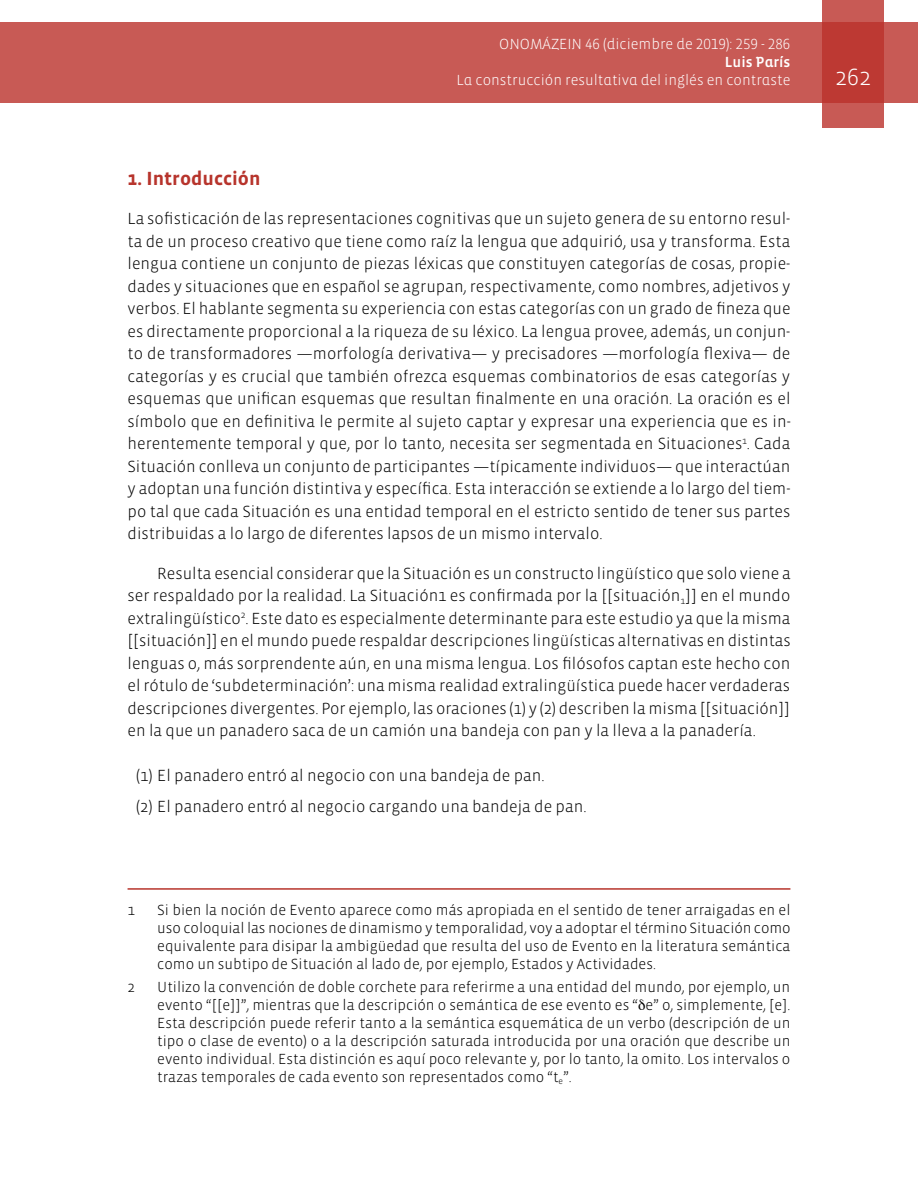
<style>
.page{position:relative;width:918px;height:1188px;background:#fff}
.page>*{position:absolute;margin:0;border:0;box-sizing:border-box;transform-origin:0 0}
.t1{font:300 24px "Vista Sans";color:#fff}
.t2{font:700 19.5px "Vista Sans";color:#b7342c}
.t3{font:300 16.5px/22.5px "Vista Sans";color:#000;text-align:justify}
.t4{font:300 15px/18px "Vista Sans";color:#000;text-align:justify}
.t5{font:300 15px "Vista Sans Alt";color:#fff}
.t6{font:15px "Vista Sans Alt Med";color:#fff}
</style>
<div class="page">
<div style="left:0;top:23px;width:918px;height:80px;background:#c85a55"></div>
<svg style="left:822px;top:0;width:62px;height:128px;background:#c1453f"></svg>
<hr style="left:128px;top:888px;width:662px;height:2px;background:#b7342c">
<p class="t5" style="left:499px;top:37px;width:293px">ONOMÁZEIN 46 (diciembre de 2019): 259 - 286</p>
<p class="t6" style="left:725px;top:55px;width:67px">Luis París</p>
<p class="t5" style="left:456px;top:73px;width:335px">La construcción resultativa del inglés en contraste</p>
<h1 class="t1" style="left:835px;top:65px;width:37px">262</h1>
<p class="t2" style="left:128px;top:168px;width:134px">1. Introducción</p>
<p class="t3" style="left:128px;top:208px;width:665px">La sofisticación de las representaciones cognitivas que un sujeto genera de su entorno resul&shy;ta de un proceso creativo que tiene como raíz la lengua que adquirió, usa y transforma. Esta lengua contiene un conjunto de piezas léxicas que constituyen categorías de cosas, propie&shy;dades y situaciones que en español se agrupan, respectivamente, como nombres, adjetivos y verbos. El hablante segmenta su experiencia con estas categorías con un grado de fineza que es directamente proporcional a la riqueza de su léxico. La lengua provee, además, un conjun&shy;to de transformadores —morfología derivativa— y precisadores —morfología flexiva— de categorías y es crucial que también ofrezca esquemas combinatorios de esas categorías y esquemas que unifican esquemas que resultan finalmente en una oración. La oración es el símbolo que en definitiva le permite al sujeto captar y expresar una experiencia que es in&shy;herentemente temporal y que, por lo tanto, necesita ser segmentada en Situaciones<sup>1</sup>. Cada Situación conlleva un conjunto de participantes —típicamente individuos— que interactúan y adoptan una función distintiva y específica. Esta interacción se extiende a lo largo del tiem&shy;po tal que cada Situación es una entidad temporal en el estricto sentido de tener sus partes distribuidas a lo largo de diferentes lapsos de un mismo intervalo.</p>
<p class="t3" style="left:128px;top:562px;width:665px;text-indent:30px">Resulta esencial considerar que la Situación es un constructo lingüístico que solo viene a ser respaldado por la realidad. La Situación1 es confirmada por la [[situación<sub>1</sub>]] en el mundo extralingüístico<sup>2</sup>. Este dato es especialmente determinante para este estudio ya que la misma [[situación]] en el mundo puede respaldar descripciones lingüísticas alternativas en distintas lenguas o, más sorprendente aún, en una misma lengua. Los filósofos captan este hecho con el rótulo de ‘subdeterminación’: una misma realidad extralingüística puede hacer verdaderas descripciones divergentes. Por ejemplo, las oraciones (1) y (2) describen la misma [[situación]] en la que un panadero saca de un camión una bandeja con pan y la lleva a la panadería.</p>
<p class="t3" style="left:136px;top:760px;width:452px;line-height:31px">(1) El panadero entró al negocio con una bandeja de pan.<br>(2) El panadero entró al negocio cargando una bandeja de pan.</p>
<p class="t4" style="left:128px;top:902px;width:9px">1</p>
<p class="t4" style="left:157px;top:902px;width:635px">Si bien la noción de Evento aparece como más apropiada en el sentido de tener arraigadas en el uso coloquial las nociones de dinamismo y temporalidad, voy a adoptar el término Situación como equivalente para disipar la ambigüedad que resulta del uso de Evento en la literatura semántica como un subtipo de Situación al lado de, por ejemplo, Estados y Actividades.</p>
<p class="t4" style="left:128px;top:978px;width:9px">2</p>
<p class="t4" style="left:157px;top:978px;width:635px">Utilizo la convención de doble corchete para referirme a una entidad del mundo, por ejemplo, un evento “[[e]]”, mientras que la descripción o semántica de ese evento es “ e” o, simplemente, [e].<br>Esta descripción puede referir tanto a la semántica esquemática de un verbo (descripción de un tipo o clase de evento) o a la descripción saturada introducida por una oración que describe un evento individual. Esta distinción es aquí poco relevante y, por lo tanto, la omito. Los intervalos o trazas temporales de cada evento son representados como “t<sub>e</sub>”.</p>
</div>
